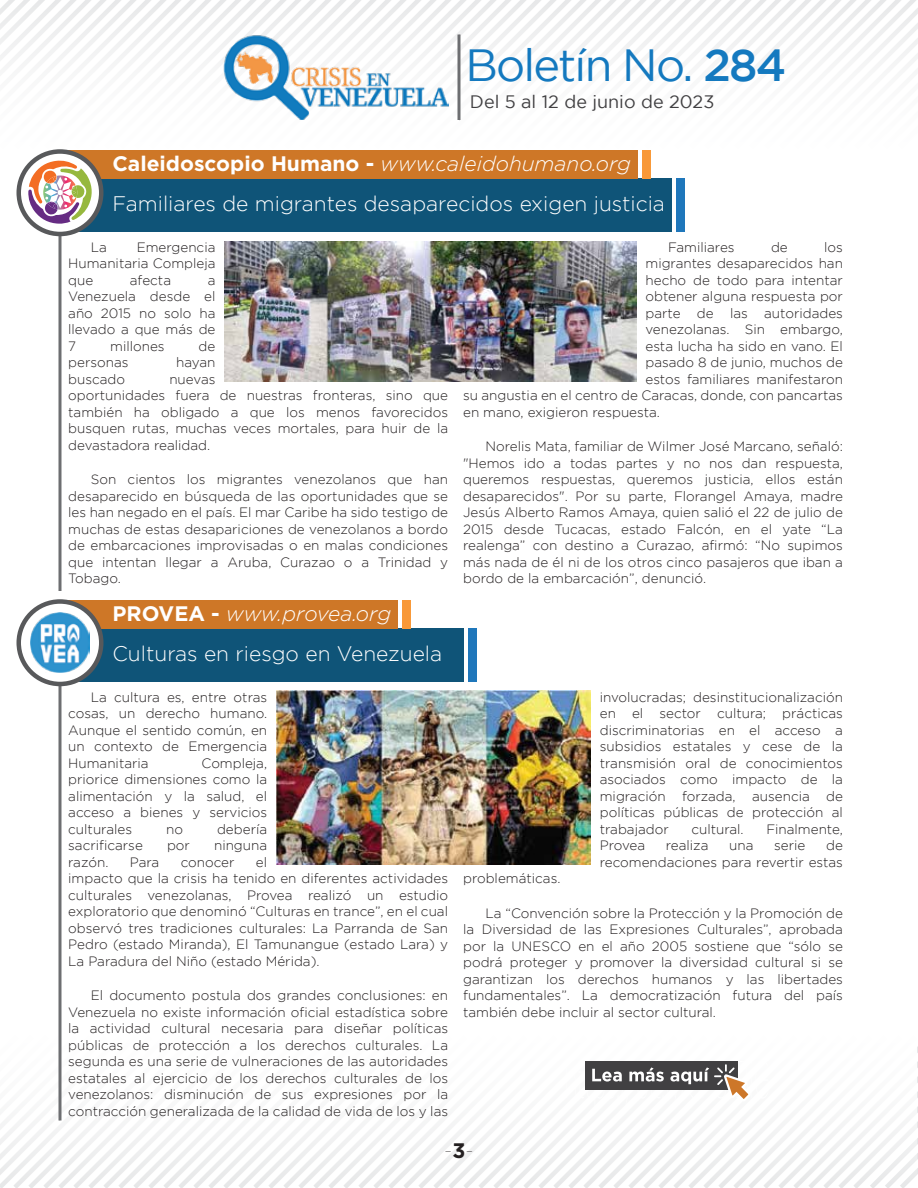
<style>
.page{position:relative;width:918px;height:1188px;background:#fff}
.page>*{position:absolute;margin:0;border:0;box-sizing:border-box;transform-origin:0 0}
.t1{font:45px "Gotham";letter-spacing:-.04em;color:#1479bf}
.t2{font:300 21px "Gotham";color:#fff}
.t3{font:italic 300 21px "Gotham";color:#fff}
.t4{font:100 21px "Gotham";color:#231f20}
.t5{font:18px "Gotham";color:#414042}
.t6{font:300 13.5px/16.5px "Gotham";color:#231f20;text-align:justify}
.s1{font-weight:500}
.s2{font-weight:700;font-style:normal}
.s3{font-weight:700}
</style>
<div class="page">
<div style="left:1px;top:0;width:917px;height:176px;background:linear-gradient(to bottom,#f6f7f7,#fff)"></div>
<img style="left:222px;top:34px;width:226px;height:86px">
<hr style="left:458px;top:34px;width:2px;height:86px;background:#6d6e71">
<div style="left:60px;top:628px;width:404px;height:54px;background:#0f5478"></div>
<div style="left:468px;top:628px;width:9px;height:54px;background:#1f77bb"></div>
<div style="left:60px;top:600px;width:338px;height:28px;background:#ce7727"></div>
<div style="left:402px;top:600px;width:9px;height:28px;background:#f89939"></div>
<svg style="left:58px;top:686px;width:4px;height:345px"></svg>
<svg style="left:19px;top:602px;width:82px;height:82px"></svg>
<div style="left:16px;top:599px;width:88px;height:87px;border:4px solid #58595b;border-radius:50%"></div>
<img style="left:31px;top:613px;width:58px;height:60px">
<img style="left:276px;top:690px;width:315px;height:174px">
<div style="left:60px;top:178px;width:612px;height:54px;background:#0f5478"></div>
<div style="left:676px;top:178px;width:10px;height:54px;background:#1f77bb"></div>
<div style="left:60px;top:150px;width:578px;height:28px;background:#ce7727"></div>
<div style="left:642px;top:150px;width:9px;height:28px;background:#f89939"></div>
<svg style="left:58px;top:236px;width:4px;height:355px"></svg>
<svg style="left:19px;top:152px;width:82px;height:82px"></svg>
<div style="left:16px;top:149px;width:88px;height:87px;border:4px solid #58595b;border-radius:50%"></div>
<img style="left:224px;top:242px;width:413px;height:139px">
<svg style="left:28px;top:160px;width:65px;height:64px"></svg>
<svg style="left:0;top:1031px;width:918px;height:157px"></svg>
<h1 class="t1" style="left:465px;top:40px;width:322px">Boletín No. <span class="s1">284</span></h1>
<h3 class="t5" style="left:470px;top:92px;width:246px">Del 5 al 12 de junio de 2023</h3>
<h2 class="t3" style="left:112px;top:152px;width:520px"><span class="s2">Caleidoscopio Humano -</span> www.caleidohumano.org</h2>
<h2 class="t2" style="left:112px;top:192px;width:554px">Familiares de migrantes desaparecidos exigen justicia</h2>
<p class="t6" style="left:68px;top:239px;width:149px;text-indent:68px">Emergencia Humanitaria Compleja que</p>
<p class="t6" style="left:91px;top:239px;width:18px">La</p>
<p class="t6" style="left:130px;top:272px;width:43px">afecta</p>
<p class="t6" style="left:68px;top:272px;width:149px;text-indent:139px">a Venezuela desde el año 2015 no solo ha llevado a que más de 7</p>
<p class="t6" style="left:110px;top:338px;width:56px">millones</p>
<p class="t6" style="left:199px;top:338px;width:18px">de</p>
<p class="t6" style="left:68px;top:354px;width:62px">personas</p>
<p class="t6" style="left:176px;top:354px;width:41px">hayan</p>
<p class="t6" style="left:68px;top:371px;width:58px">buscado</p>
<p class="t6" style="left:68px;top:371px;width:381px;text-align:left;text-indent:101px">nuevas<br>oportunidades fuera de nuestras fronteras, sino que también ha obligado a que los menos favorecidos busquen rutas, muchas veces mortales, para huir de la devastadora realidad.</p>
<p class="t6" style="left:68px;top:471px;width:381px;text-indent:23px">Son cientos los migrantes venezolanos que han desaparecido en búsqueda de las oportunidades que se les han negado en el país. El mar Caribe ha sido testigo de muchas de estas desapariciones de venezolanos a bordo de embarcaciones improvisadas o en malas condiciones que intentan llegar a Aruba, Curazao o a Trinidad y Tobago.</p>
<h2 class="t3" style="left:112px;top:602px;width:280px"><span class="s2">PROVEA -</span> www.provea.org</h2>
<h2 class="t2" style="left:112px;top:642px;width:331px">Culturas en riesgo en Venezuela</h2>
<p class="t6" style="left:68px;top:689px;width:200px;text-indent:23px">La cultura es, entre otras cosas, un derecho humano.<br>Aunque el sentido común, en un contexto de Emergencia Humanitaria</p>
<p class="t6" style="left:68px;top:755px;width:200px;text-indent:133px">Compleja, priorice dimensiones como la alimentación y la salud, el acceso a bienes y servicios culturales</p>
<p class="t6" style="left:166px;top:821px;width:18px">no</p>
<p class="t6" style="left:217px;top:821px;width:52px">debería</p>
<p class="t6" style="left:68px;top:837px;width:76px">sacrificarse</p>
<p class="t6" style="left:167px;top:837px;width:24px">por</p>
<p class="t6" style="left:214px;top:837px;width:55px">ninguna</p>
<p class="t6" style="left:68px;top:854px;width:42px">razón.</p>
<p class="t6" style="left:130px;top:854px;width:31px">Para</p>
<p class="t6" style="left:181px;top:854px;width:55px">conocer</p>
<p class="t6" style="left:68px;top:854px;width:381px;text-align:left;text-indent:188px">el<br>impacto que la crisis ha tenido en diferentes actividades culturales venezolanas, Provea realizó un estudio exploratorio que denominó “Culturas en trance”, en el cual observó tres tradiciones culturales: La Parranda de San Pedro (estado Miranda), El Tamunangue (estado Lara) y La Paradura del Niño (estado Mérida).</p>
<p class="t6" style="left:68px;top:987px;width:381px;text-indent:23px">El documento postula dos grandes conclusiones: en Venezuela no existe información oficial estadística sobre la actividad cultural necesaria para diseñar políticas públicas de protección a los derechos culturales. La segunda es una serie de vulneraciones de las autoridades estatales al ejercicio de los derechos culturales de los venezolanos: disminución de sus expresiones por la contracción generalizada de la calidad de vida de los y las</p>
<p class="t6" style="left:668px;top:239px;width:68px">Familiares</p>
<p class="t6" style="left:771px;top:239px;width:18px">de</p>
<p class="t6" style="left:824px;top:239px;width:20px">los</p>
<p class="t6" style="left:646px;top:255px;width:199px">migrantes desaparecidos han</p>
<p class="t6" style="left:646px;top:272px;width:199px">hecho de todo para intentar</p>
<p class="t6" style="left:646px;top:288px;width:199px">obtener alguna respuesta por</p>
<p class="t6" style="left:646px;top:305px;width:199px">parte de las autoridades</p>
<p class="t6" style="left:646px;top:321px;width:199px">venezolanas. Sin embargo,</p>
<p class="t6" style="left:646px;top:338px;width:199px">esta lucha ha sido en vano. El</p>
<p class="t6" style="left:646px;top:354px;width:199px">pasado 8 de junio, muchos de</p>
<p class="t6" style="left:646px;top:371px;width:199px">estos familiares manifestaron</p>
<p class="t6" style="left:463px;top:387px;width:381px">su angustia en el centro de Caracas, donde, con pancartas</p>
<p class="t6" style="left:463px;top:404px;width:198px">en mano, exigieron respuesta.</p>
<p class="t6" style="left:463px;top:438px;width:381px;text-indent:23px">Norelis Mata, familiar de Wilmer José Marcano, señaló: "Hemos ido a todas partes y no nos dan respuesta, queremos respuestas, queremos justicia, ellos están desaparecidos". Por su parte, Florangel Amaya, madre Jesús Alberto Ramos Amaya, quien salió el 22 de julio de 2015 desde Tucacas, estado Falcón, en el yate “La realenga” con destino a Curazao, afirmó: “No supimos más nada de él ni de los otros cinco pasajeros que iban a bordo de la embarcación”, denunció.</p>
<p class="t6" style="left:600px;top:689px;width:245px">involucradas; desinstitucionalización en el sector cultura; prácticas discriminatorias en el acceso a subsidios estatales y cese de la transmisión oral de conocimientos asociados como impacto de la migración forzada, ausencia de políticas públicas de protección al trabajador</p>
<p class="t6" style="left:691px;top:821px;width:54px">cultural.</p>
<p class="t6" style="left:766px;top:821px;width:78px">Finalmente,</p>
<p class="t6" style="left:600px;top:837px;width:245px;text-align:right">de<br>recomendaciones para revertir estas</p>
<p class="t6" style="left:600px;top:837px;width:47px">Provea</p>
<p class="t6" style="left:666px;top:837px;width:44px">realiza</p>
<p class="t6" style="left:729px;top:837px;width:26px">una</p>
<p class="t6" style="left:774px;top:837px;width:33px">serie</p>
<p class="t6" style="left:463px;top:870px;width:99px">problemáticas.</p>
<p class="t6" style="left:463px;top:905px;width:381px;text-indent:23px">La “Convención sobre la Protección y la Promoción de la Diversidad de las Expresiones Culturales”, aprobada por la UNESCO en el año 2005 sostiene que “sólo se podrá proteger y promover la diversidad cultural si se garantizan los derechos humanos y las libertades fundamentales”. La democratización futura del país también debe incluir al sector cultural.</p>
<h2 class="t4" style="left:444px;top:1138px;width:31px">-<span class="s3">3</span>-</h2>
</div>
